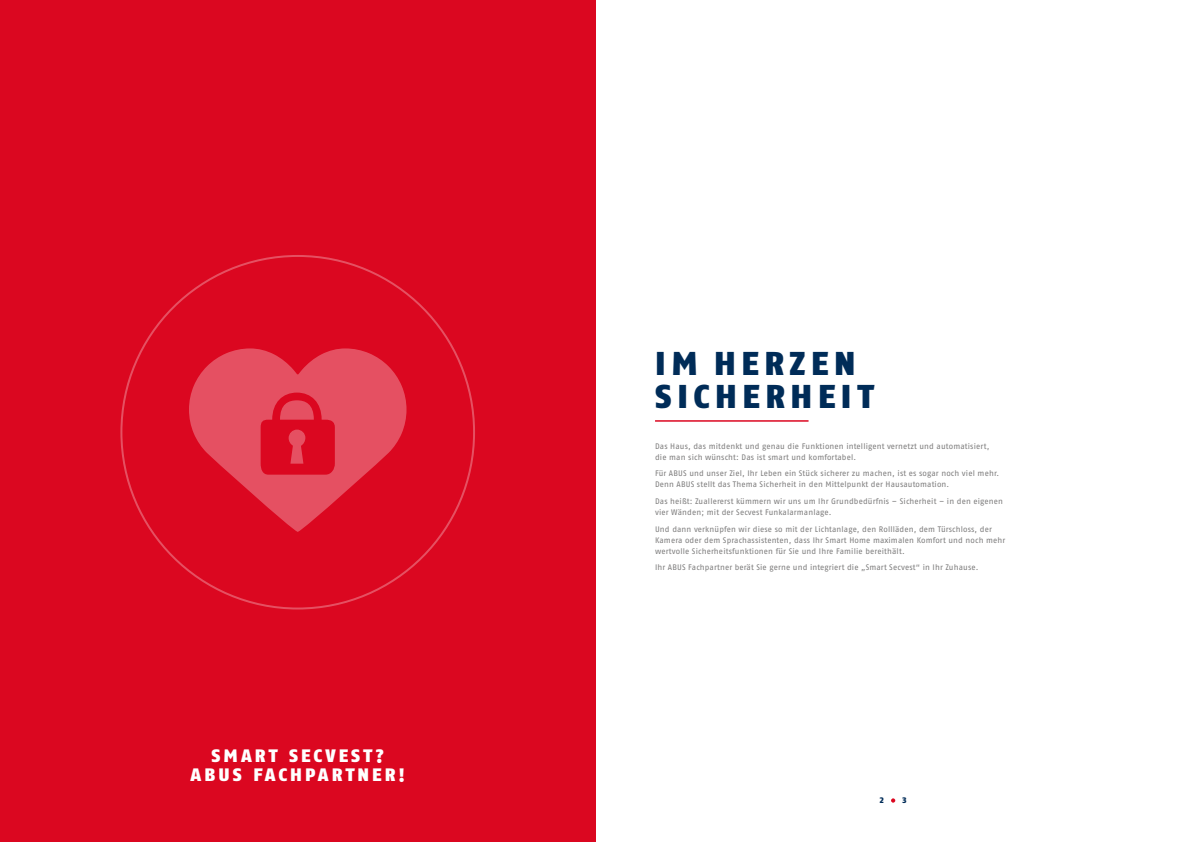
<style>
.page{position:relative;width:1191px;height:842px;background:#fff}
.page>*{position:absolute;margin:0;border:0;box-sizing:border-box;transform-origin:0 0}
.t1{font:900 33px/33px "ABUS Fago Pro";letter-spacing:.17em;color:#002c58}
.t2{font:900 18px/19.6px "ABUS Fago Pro";letter-spacing:.17em;color:#fff;text-align:center}
.t3{font:8px/11px "ABUS Fago Pro";letter-spacing:.02em;color:#7c7b7b}
.t4{font:900 8px "ABUS Fago Pro";color:#002c58}
</style>
<div class="page">
<svg style="left:891px;top:798px;width:4px;height:5px"></svg>
<div style="left:0;top:0;width:595px;height:842px;background:#db0720"></div>
<svg style="left:189px;top:348px;width:217px;height:184px"></svg>
<hr style="left:655px;top:420px;width:153px;height:2px;background:#db0720">
<h2 class="t2" style="left:191px;top:745px;width:216px">SMART SECVEST?<br>ABUS FACHPARTNER!</h2>
<h1 class="t1" style="left:655px;top:346px;width:220px">IM HERZEN<br>SICHERHEIT</h1>
<p class="t3" style="left:655px;top:440px;width:336px">Das Haus, das mitdenkt und genau die Funktionen intelligent vernetzt und automatisiert, die man sich wünscht: Das ist smart und komfortabel.</p>
<p class="t3" style="left:655px;top:468px;width:346px">Für ABUS und unser Ziel, Ihr Leben ein Stück sicherer zu machen, ist es sogar noch viel mehr.<br>Denn ABUS stellt das Thema Sicherheit in den Mittelpunkt der Hausautomation.</p>
<p class="t3" style="left:655px;top:496px;width:349px">Das heißt: Zuallererst kümmern wir uns um Ihr Grundbedürfnis – Sicherheit – in den eigenen vier Wänden; mit der Secvest Funkalarmanlage.</p>
<p class="t3" style="left:655px;top:523px;width:352px">Und dann verknüpfen wir diese so mit der Lichtanlage, den Rollläden, dem Türschloss, der<br>Kamera oder dem Sprachassistenten, dass Ihr Smart Home maximalen Komfort und noch mehr wertvolle Sicherheitsfunktionen für Sie und Ihre Familie bereithält.</p>
<p class="t3" style="left:655px;top:562px;width:325px">Ihr ABUS Fachpartner berät Sie gerne und integriert die „Smart Secvest“ in Ihr Zuhause.</p>
<p class="t4" style="left:880px;top:795px;width:5px">2</p>
<p class="t4" style="left:902px;top:795px;width:6px">3</p>
</div>
